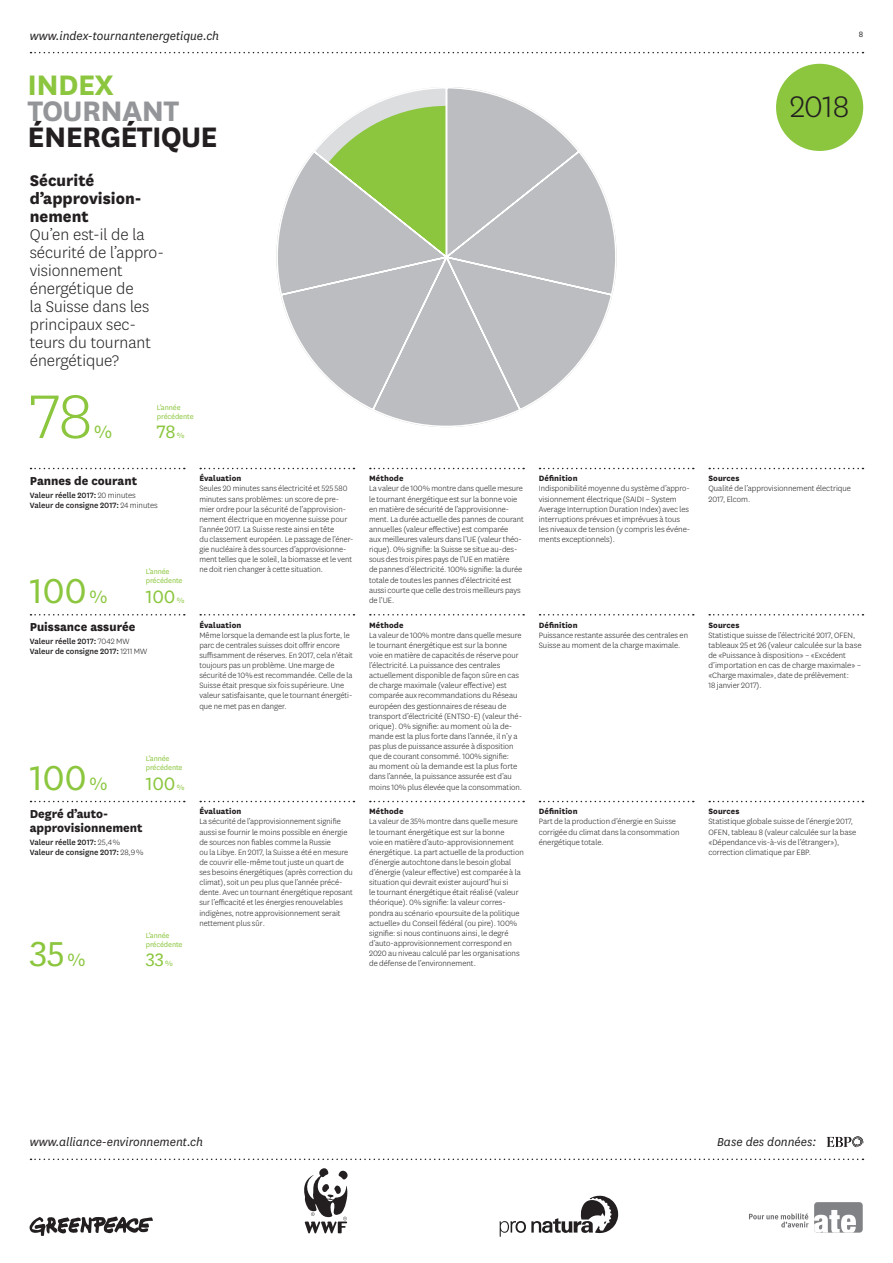
<style>
.page{position:relative;width:893px;height:1263px;background:#fff}
.page>*{position:absolute;margin:0;border:0;box-sizing:border-box;transform-origin:0 0}
.t1{font:300 72px "National";color:#8bc63e}
.t2{font:40.5px "National";letter-spacing:-.01em;color:#8bc63e}
.t3{font:300 34.8px "National";color:#231f20}
.t4{font:700 33px "National";letter-spacing:-.02em;color:#231f20}
.t5{font:700 33px "National";letter-spacing:-.02em;color:#939598}
.t6{font:700 33px "National";letter-spacing:-.02em;color:#8bc63e}
.t7{font:21px "National";letter-spacing:-.01em;color:#8bc63e}
.t8{font:300 18px/18px "National";color:#231f20}
.t9{font:800 18px/18px "National";color:#231f20}
.t10{font:italic 13.5px "National";color:#231f20}
.t11{font:800 13.5px/14px "National";color:#231f20}
.t12{font:300 9px/10.2px "National";color:#231f20}
.t13{font:500 9px/10.2px "National";color:#231f20}
.t14{font:800 9px "National";letter-spacing:.01em;color:#231f20}
.t15{font:9px "National";color:#8bc63e}
.t16{font:9px "National";color:#231f20}
.t17{font:8.25px/9px "National";letter-spacing:-.01em;color:#8bc63e}
.s1{font-weight:300}
.s2{font-size:21px}
</style>
<div class="page">
<svg style="left:31px;top:52px;width:832px;height:1px"></svg>
<div style="left:776px;top:64px;width:87px;height:87px;background:#8bc63e;border-radius:50%"></div>
<svg style="left:827px;top:1136px;width:37px;height:11px"></svg>
<svg style="left:31px;top:1158px;width:832px;height:2px"></svg>
<div style="left:814px;top:1202px;width:49px;height:30px;background:#808285;border-radius:3px"></div>
<svg style="left:749px;top:1210px;width:107px;height:22px"></svg>
<svg style="left:30px;top:1216px;width:123px;height:20px"></svg>
<svg style="left:500px;top:1195px;width:119px;height:42px"></svg>
<svg style="left:304px;top:1168px;width:44px;height:65px"></svg>
<svg style="left:276px;top:87px;width:341px;height:340px"></svg>
<svg style="left:31px;top:468px;width:154px;height:1px"></svg>
<svg style="left:200px;top:468px;width:154px;height:1px"></svg>
<svg style="left:370px;top:468px;width:154px;height:1px"></svg>
<svg style="left:539px;top:468px;width:155px;height:1px"></svg>
<svg style="left:709px;top:468px;width:154px;height:1px"></svg>
<svg style="left:31px;top:614px;width:154px;height:1px"></svg>
<svg style="left:200px;top:614px;width:154px;height:1px"></svg>
<svg style="left:370px;top:614px;width:154px;height:1px"></svg>
<svg style="left:539px;top:614px;width:155px;height:1px"></svg>
<svg style="left:709px;top:614px;width:154px;height:1px"></svg>
<svg style="left:31px;top:801px;width:154px;height:1px"></svg>
<svg style="left:200px;top:801px;width:154px;height:1px"></svg>
<svg style="left:370px;top:801px;width:154px;height:1px"></svg>
<svg style="left:539px;top:801px;width:155px;height:1px"></svg>
<svg style="left:709px;top:801px;width:154px;height:1px"></svg>
<h3 class="t10" style="left:30px;top:27px;width:191px">www.index-tournantenergetique.ch</h3>
<h3 class="t6" style="left:28px;top:62px;width:88px">INDEX</h3>
<h3 class="t5" style="left:28px;top:88px;width:153px">TOURNANT</h3>
<h3 class="t4" style="left:28px;top:114px;width:192px">ÉNERGÉTIQUE</h3>
<h3 class="t9" style="left:30px;top:170px;width:113px">Sécurité d’approvision&shy;nement</h3>
<h3 class="t8" style="left:30px;top:225px;width:136px">Qu’en est-il de la sécurité de l’appro&shy;visionnement énergétique de<br>la Suisse dans les principaux sec&shy;teurs du tournant énergétique?</h3>
<h1 class="t1" style="left:30px;top:371px;width:64px">78</h1>
<p class="t17" style="left:157px;top:402px;width:38px">L’année précédente</p>
<h3 class="t7" style="left:157px;top:418px;width:20px">78</h3>
<p class="t15" style="left:177px;top:429px;width:9px">%</p>
<h3 class="t7" style="left:94px;top:418px;width:19px">%</h3>
<h3 class="t11" style="left:30px;top:472px;width:109px">Pannes de courant</h3>
<p class="t13" style="left:30px;top:489px;width:130px">Valeur réelle 2017: <span class="s1">20 minutes<br></span>Valeur de consigne 2017: <span class="s1">24 minutes</span></p>
<h2 class="t2" style="left:30px;top:564px;width:79px">100<span class="s2">%</span></h2>
<p class="t17" style="left:146px;top:567px;width:38px">L’année précédente</p>
<h3 class="t7" style="left:146px;top:583px;width:31px">100</h3>
<p class="t15" style="left:177px;top:594px;width:9px">%</p>
<h3 class="t11" style="left:30px;top:619px;width:107px">Puissance assurée</h3>
<p class="t13" style="left:30px;top:636px;width:119px">Valeur réelle 2017: <span class="s1">7042 MW<br></span>Valeur de consigne 2017: <span class="s1">1211 MW</span></p>
<p class="t14" style="left:199px;top:472px;width:44px">Évaluation</p>
<p class="t12" style="left:199px;top:483px;width:156px">Seules 20 minutes sans électricité et 525 580 minutes sans problèmes: un score de pre&shy;mier ordre pour la sécurité de l’approvision&shy;nement électrique en moyenne suisse pour l’année 2017. La Suisse reste ainsi en tête<br>du classement européen. Le passage de l’éner&shy;gie nucléaire à des sources d’approvisionne&shy;ment telles que le soleil, la biomasse et le vent ne doit rien changer à cette situation.</p>
<p class="t14" style="left:199px;top:618px;width:44px">Évaluation</p>
<p class="t12" style="left:199px;top:629px;width:155px">Même lorsque la demande est la plus forte, le parc de centrales suisses doit offrir encore suffisamment de réserves. En 2017, cela n'était toujours pas un problème. Une marge de sécurité de 10% est recommandée. Celle de la Suisse était presque six fois supérieure. Une valeur satisfaisante, que le tournant énergéti&shy;que ne met pas en danger.</p>
<h2 class="t2" style="left:30px;top:751px;width:79px">100<span class="s2">%</span></h2>
<p class="t17" style="left:146px;top:754px;width:38px">L’année précédente</p>
<h3 class="t7" style="left:146px;top:769px;width:31px">100</h3>
<p class="t15" style="left:177px;top:781px;width:9px">%</p>
<h3 class="t11" style="left:30px;top:805px;width:114px">Degré d’auto&shy;approvisionnement</h3>
<p class="t13" style="left:30px;top:836px;width:115px">Valeur réelle 2017: <span class="s1">25,4 %<br></span>Valeur de consigne 2017: <span class="s1">28,9 %</span></p>
<h2 class="t2" style="left:30px;top:927px;width:57px">35<span class="s2">%</span></h2>
<p class="t17" style="left:146px;top:930px;width:38px">L’année précédente</p>
<h3 class="t7" style="left:146px;top:946px;width:19px">33</h3>
<p class="t15" style="left:165px;top:957px;width:9px">%</p>
<p class="t14" style="left:199px;top:805px;width:44px">Évaluation</p>
<p class="t12" style="left:199px;top:816px;width:155px">La sécurité de l’approvisionnement signifie aussi se fournir le moins possible en énergie de sources non fiables comme la Russie<br>ou la Libye. En 2017, la Suisse a été en mesure de couvrir elle-même tout juste un quart de ses besoins énergétiques (après correction du climat), soit un peu plus que l’année précé&shy;dente. Avec un tournant énergétique reposant sur l’efficacité et les énergies renouvelables indigènes, notre approvisionnement serait nettement plus sûr.</p>
<p class="t14" style="left:369px;top:472px;width:36px">Méthode</p>
<p class="t12" style="left:369px;top:483px;width:156px">La valeur de 100% montre dans quelle mesure le tournant énergétique est sur la bonne voie en matière de sécurité de l’approvisionne&shy;ment. La durée actuelle des pannes de courant annuelles (valeur effective) est comparée<br>aux meilleures valeurs dans l’UE (valeur théo&shy;rique). 0% signifie: la Suisse se situe au-des&shy;sous des trois pires pays de l’UE en matière<br>de pannes d’électricité. 100% signifie: la durée totale de toutes les pannes d’électricité est aussi courte que celle des trois meilleurs pays de l’UE.</p>
<p class="t14" style="left:369px;top:618px;width:36px">Méthode</p>
<p class="t12" style="left:369px;top:629px;width:154px">La valeur de 100% montre dans quelle mesure le tournant énergétique est sur la bonne voie en matière de capacités de réserve pour l’électricité. La puissance des centrales actuellement disponible de façon sûre en cas de charge maximale (valeur effective) est comparée aux recommandations du Réseau européen des gestionnaires de réseau de transport d’électricité (ENTSO-E) (valeur thé&shy;orique). 0% signifie: au moment où la de&shy;mande est la plus forte dans l’année, il n’y a pas plus de puissance assurée à disposition que de courant consommé. 100% signifie:<br>au moment où la demande est la plus forte dans l’année, la puissance assurée est d’au moins 10% plus élevée que la consommation.</p>
<p class="t14" style="left:369px;top:805px;width:36px">Méthode</p>
<p class="t12" style="left:369px;top:816px;width:156px">La valeur de 35% montre dans quelle mesure le tournant énergétique est sur la bonne<br>voie en matière d’auto-approvisionnement énergétique. La part actuelle de la production d’énergie autochtone dans le besoin global d’énergie (valeur effective) est comparée à la situation qui devrait exister aujourd’hui si<br>le tournant énergétique était réalisé (valeur théorique). 0% signifie: la valeur corres&shy;pondra au scénario «poursuite de la politique actuelle» du Conseil fédéral (ou pire). 100% signifie: si nous continuons ainsi, le degré d’auto-approvisionnement correspond en 2020 au niveau calculé par les organisations de défense de l’environnement.</p>
<p class="t14" style="left:539px;top:472px;width:40px">Définition</p>
<p class="t12" style="left:539px;top:483px;width:153px">Indisponibilité moyenne du système d’appro&shy;visionnement électrique (SAIDI – System Average Interruption Duration Index) avec les interruptions prévues et imprévues à tous les niveaux de tension (y compris les événe&shy;ments exceptionnels).</p>
<p class="t14" style="left:539px;top:618px;width:40px">Définition</p>
<p class="t12" style="left:539px;top:629px;width:151px">Puissance restante assurée des centrales en<br>Suisse au moment de la charge maximale.</p>
<p class="t14" style="left:539px;top:805px;width:40px">Définition</p>
<p class="t12" style="left:539px;top:816px;width:142px">Part de la production d’énergie en Suisse corrigée du climat dans la consommation énergétique totale.</p>
<p class="t16" style="left:859px;top:28px;width:6px">8</p>
<h3 class="t3" style="left:790px;top:85px;width:61px">2018</h3>
<p class="t14" style="left:708px;top:472px;width:33px">Sources</p>
<p class="t12" style="left:708px;top:483px;width:144px">Qualité de l’approvisionnement électrique<br>2017, Elcom.</p>
<p class="t14" style="left:708px;top:618px;width:33px">Sources</p>
<p class="t12" style="left:708px;top:629px;width:155px">Statistique suisse de l’électricité 2017, OFEN, tableaux 25 et 26 (valeur calculée sur la base de «Puissance à disposition» – «Excédent d’importation en cas de charge maximale» – «Charge maximale», date de prélèvement:<br>18 janvier 2017).</p>
<p class="t14" style="left:708px;top:805px;width:33px">Sources</p>
<p class="t12" style="left:708px;top:816px;width:149px">Statistique globale suisse de l’énergie 2017, OFEN, tableau 8 (valeur calculée sur la base «Dépendance vis-à-vis de l’étranger»), correction climatique par EBP.</p>
<h3 class="t10" style="left:30px;top:1134px;width:175px">www.alliance-environnement.ch</h3>
<h3 class="t10" style="left:717px;top:1134px;width:101px">Base des données:</h3>
</div>
